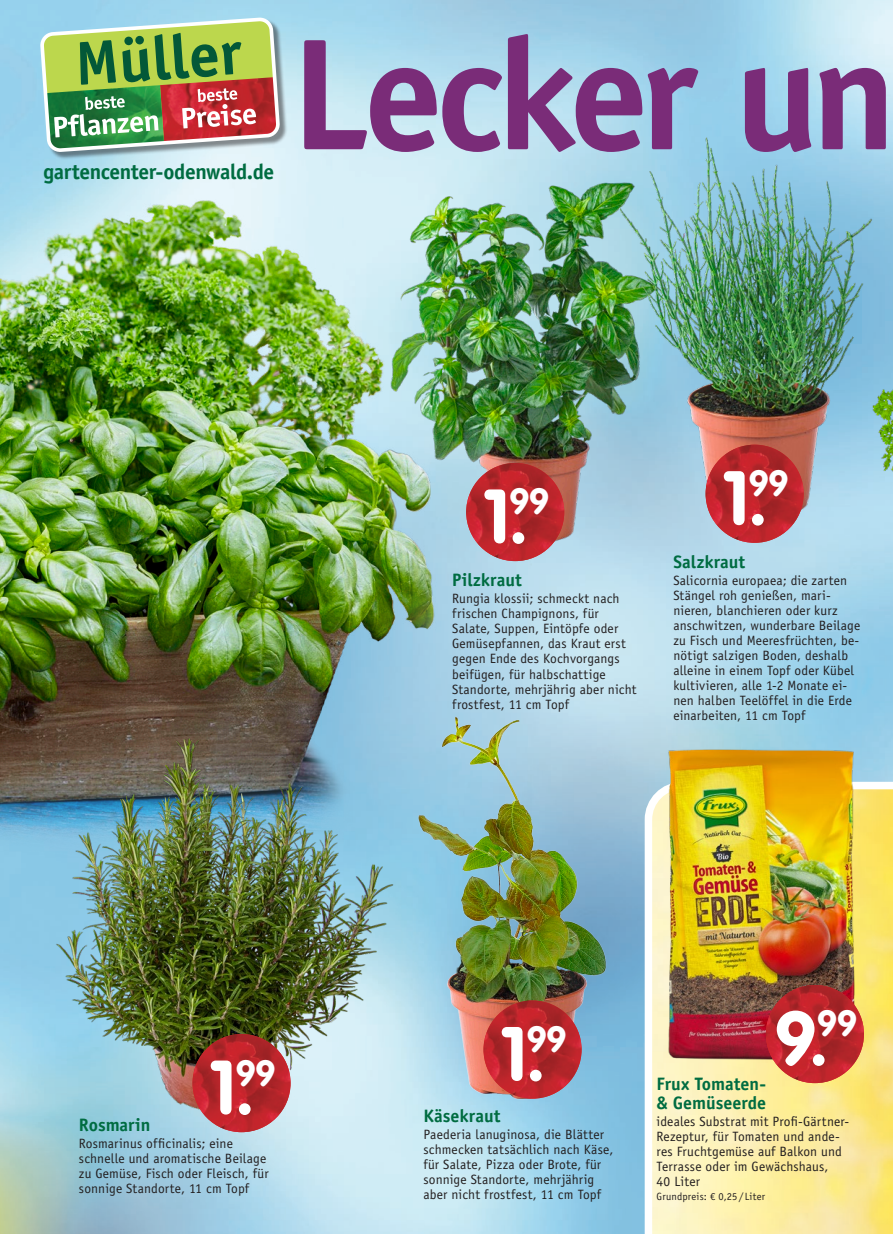
<style>
.page{position:relative;width:893px;height:1234px;background:#fff}
.page>*{position:absolute;margin:0;border:0;box-sizing:border-box;transform-origin:0 0}
.t1{font:700 159px "Officina Sans Std";letter-spacing:-.05em;color:#7a2c78}
.t2{font:700 75.15px "VAG Rounded Std";color:#fff}
.t3{font:700 21.45px "Officina Sans Std";letter-spacing:-.02em;color:#006c41}
.t4{font:700 18px/19.5px "Officina Sans Std";color:#006c41}
.t5{font:13.5px/15px "Officina Sans Std";letter-spacing:.01em;color:#231f20}
.t6{font:10.5px "Officina Sans Std";letter-spacing:.02em;color:#231f20}
</style>
<div class="page">
<img style="left:0;top:0;width:893px;height:1233px">
<svg style="left:645px;top:781px;width:248px;height:452px;background:#fceca0"></svg>
<img style="left:0;top:186px;width:531px;height:674px">
<img style="left:357px;top:155px;width:330px;height:412px">
<img style="left:46px;top:731px;width:338px;height:391px">
<img style="left:621px;top:128px;width:256px;height:407px">
<img style="left:384px;top:686px;width:247px;height:438px">
<img style="left:865px;top:315px;width:28px;height:312px">
<img style="left:645px;top:730px;width:231px;height:350px">
<img style="left:192px;top:1033px;width:99px;height:98px;border-radius:49px">
<img style="left:466px;top:463px;width:98px;height:98px;border-radius:49px">
<img style="left:483px;top:1000px;width:99px;height:98px;border-radius:49px">
<img style="left:706px;top:444px;width:98px;height:98px;border-radius:49px">
<img style="left:766px;top:984px;width:98px;height:98px;border-radius:49px">
<div style="left:41px;top:19px;width:247px;height:141px;background:#231f20;opacity:.5"></div>
<svg style="left:38px;top:16px;width:244px;height:138px;background:#97a372"></svg>
<h3 class="t3" style="left:44px;top:158px;width:232px">gartencenter-odenwald.de</h3>
<h1 class="t1" style="left:291px;top:-4px;width:608px">Lecker un</h1>
<h2 class="t2" style="left:482px;top:472px;width:69px">1.<sup>99</sup></h2>
<h3 class="t4" style="left:452px;top:570px;width:71px">Pilzkraut</h3>
<p class="t5" style="left:452px;top:591px;width:186px">Rungia klossii; schmeckt nach frischen Champignons, für<br>Salate, Suppen, Eintöpfe oder<br>Gemüsepfannen, das Kraut erst gegen Ende des Kochvorgangs beifügen, für halbschattige<br>Standorte, mehrjährig aber nicht frostfest, 11 cm Topf</p>
<h2 class="t2" style="left:722px;top:454px;width:69px">1.<sup>99</sup></h2>
<h3 class="t4" style="left:673px;top:552px;width:73px">Salzkraut</h3>
<p class="t5" style="left:673px;top:573px;width:188px">Salicornia europaea; die zarten<br>Stängel roh genießen, mari&shy;nieren, blanchieren oder kurz anschwitzen, wunderbare Beilage zu Fisch und Meeresfrüchten, be&shy;nötigt salzigen Boden, deshalb alleine in einem Topf oder Kübel kultivieren, alle 1-2 Monate ei&shy;nen halben Teelöffel in die Erde einarbeiten, 11 cm Topf</p>
<h2 class="t2" style="left:209px;top:1043px;width:69px">1.<sup>99</sup></h2>
<h3 class="t4" style="left:79px;top:1114px;width:73px">Rosmarin</h3>
<p class="t5" style="left:79px;top:1135px;width:191px">Rosmarinus officinalis; eine schnelle und aromatische Beilage zu Gemüse, Fisch oder Fleisch, für sonnige Standorte, 11 cm Topf</p>
<h2 class="t2" style="left:500px;top:1009px;width:69px">1.<sup>99</sup></h2>
<h3 class="t4" style="left:423px;top:1105px;width:79px">Käsekraut</h3>
<p class="t5" style="left:423px;top:1126px;width:191px">Paederia lanuginosa, die Blätter schmecken tatsächlich nach Käse, für Salate, Pizza oder Brote, für sonnige Standorte, mehrjährig aber nicht frostfest, 11 cm Topf</p>
<h2 class="t2" style="left:774px;top:994px;width:85px">9.<sup>99</sup></h2>
<h3 class="t4" style="left:657px;top:1073px;width:111px">Frux Tomaten-&amp; Gemüseerde</h3>
<p class="t5" style="left:657px;top:1113px;width:194px">ideales Substrat mit Profi-Gärtner-<br>Rezeptur, für Tomaten und ande&shy;res Fruchtgemüse auf Balkon und<br>Terrasse oder im Gewächshaus,<br>40 Liter</p>
<p class="t6" style="left:657px;top:1189px;width:110px">Grundpreis: € 0,25/Liter</p>
</div>
